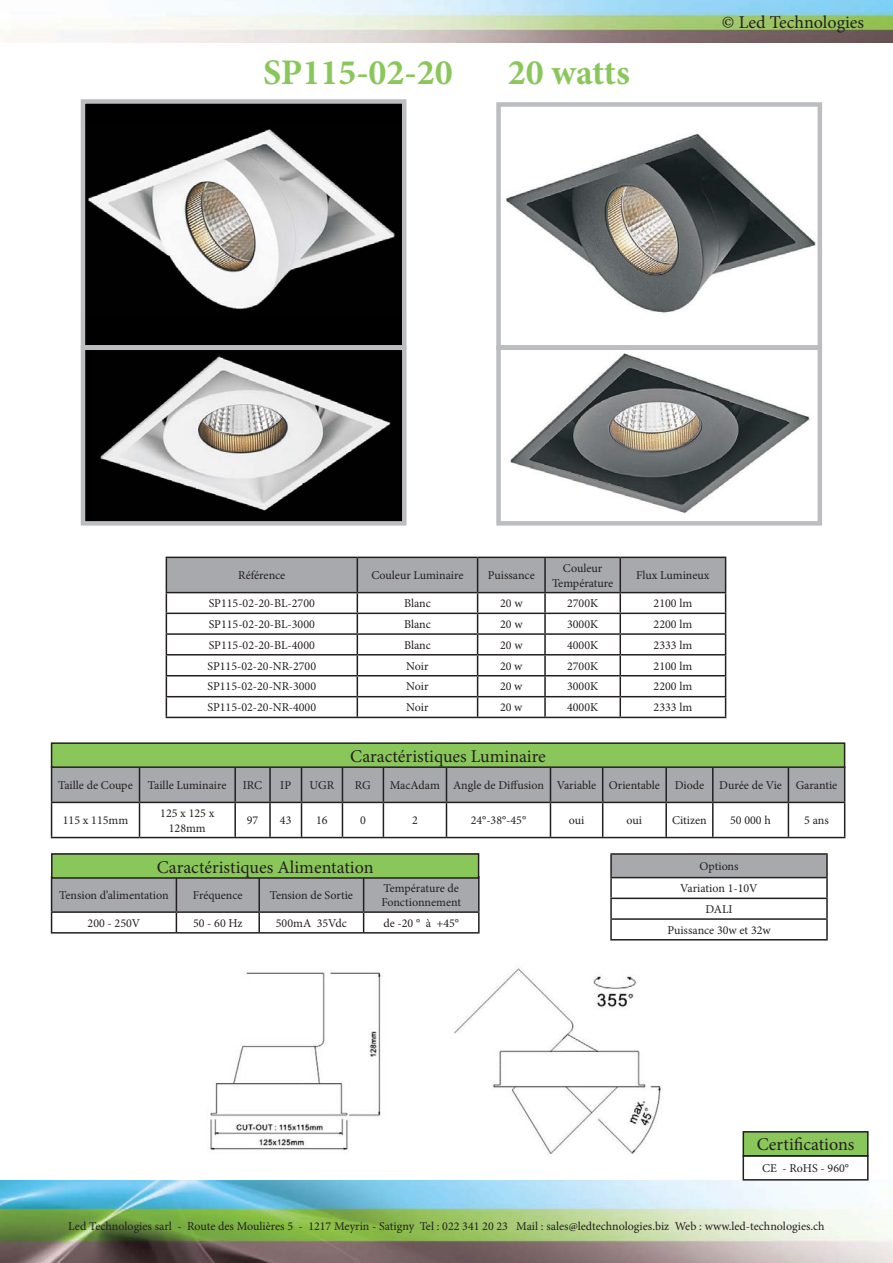
<style>
.page{position:relative;width:893px;height:1263px;background:#fff}
.page>*{position:absolute;margin:0;border:0;box-sizing:border-box;transform-origin:0 0}
.t1{font:700 36px "Minion Pro";color:#8ac75a}
.t2{font:18px "Minion Pro";color:#231f20}
.t3{font:12px/14.4px "Minion Pro";color:#231f20;text-align:center}
</style>
<div class="page">
<img style="left:0;top:1180px;width:893px;height:83px">
<img style="left:0;top:1px;width:893px;height:42px">
<svg style="left:81px;top:99px;width:325px;height:246px;fill:#010101"></svg>
<svg style="left:496px;top:102px;width:326px;height:243px"></svg>
<svg style="left:166px;top:557px;width:560px;height:160px"></svg>
<hr style="left:166px;top:717px;width:379px;height:1px;background:#231f20">
<hr style="left:545px;top:717px;width:75px;height:1px;background:#231f20">
<hr style="left:620px;top:717px;width:106px;height:1px;background:#231f20">
<img style="left:210px;top:968px;width:451px;height:186px">
<hr style="left:364px;top:876px;width:116px;height:2px;background:#231f20">
<svg style="left:51px;top:877px;width:429px;height:55px"></svg>
<hr style="left:51px;top:932px;width:429px;height:1px;background:#231f20">
<div style="left:52px;top:854px;width:427px;height:24px;background:#8ac75a"></div>
<div style="left:51px;top:853px;width:428px;height:26px;border:2px solid #231f20"></div>
<div style="left:743px;top:1132px;width:125px;height:24px;background:#8ac75a"></div>
<div style="left:742px;top:1131px;width:126px;height:25px;border:2px solid #231f20"></div>
<div style="left:742px;top:1155px;width:126px;height:25px;border:2px solid #231f20"></div>
<img style="left:510px;top:353px;width:300px;height:161px">
<div style="left:496px;top:345px;width:326px;height:181px;border:4px solid #bbbdc0"></div>
<div style="left:83px;top:348px;width:321px;height:175px;background:#000"></div>
<img style="left:100px;top:356px;width:291px;height:155px">
<div style="left:81px;top:345px;width:325px;height:181px;border:4px solid #bbbdc0"></div>
<div style="left:52px;top:768px;width:792px;height:34px;background:#a7a9ac"></div>
<hr style="left:51px;top:768px;width:1px;height:34px;background:#231f20">
<hr style="left:139px;top:768px;width:1px;height:34px;background:#231f20">
<hr style="left:234px;top:768px;width:2px;height:34px;background:#231f20">
<hr style="left:269px;top:768px;width:2px;height:34px;background:#231f20">
<hr style="left:301px;top:768px;width:1px;height:34px;background:#231f20">
<hr style="left:342px;top:768px;width:1px;height:34px;background:#231f20">
<hr style="left:383px;top:768px;width:1px;height:34px;background:#231f20">
<hr style="left:446px;top:768px;width:1px;height:34px;background:#231f20">
<hr style="left:550px;top:768px;width:1px;height:34px;background:#231f20">
<hr style="left:602px;top:768px;width:1px;height:34px;background:#231f20">
<hr style="left:665px;top:768px;width:2px;height:34px;background:#231f20">
<hr style="left:712px;top:768px;width:1px;height:34px;background:#231f20">
<hr style="left:788px;top:768px;width:1px;height:34px;background:#231f20">
<hr style="left:844px;top:768px;width:1px;height:34px;background:#231f20">
<hr style="left:51px;top:802px;width:88px;height:1px;background:#231f20">
<hr style="left:51px;top:803px;width:1px;height:34px;background:#231f20">
<hr style="left:139px;top:802px;width:96px;height:1px;background:#231f20">
<hr style="left:139px;top:803px;width:1px;height:34px;background:#231f20">
<hr style="left:235px;top:802px;width:35px;height:1px;background:#231f20">
<hr style="left:234px;top:803px;width:2px;height:34px;background:#231f20">
<hr style="left:270px;top:802px;width:31px;height:1px;background:#231f20">
<hr style="left:269px;top:803px;width:2px;height:34px;background:#231f20">
<hr style="left:301px;top:802px;width:41px;height:1px;background:#231f20">
<hr style="left:301px;top:803px;width:1px;height:34px;background:#231f20">
<hr style="left:342px;top:802px;width:41px;height:1px;background:#231f20">
<hr style="left:342px;top:803px;width:1px;height:34px;background:#231f20">
<hr style="left:383px;top:802px;width:63px;height:1px;background:#231f20">
<hr style="left:383px;top:803px;width:1px;height:34px;background:#231f20">
<hr style="left:446px;top:802px;width:104px;height:1px;background:#231f20">
<hr style="left:446px;top:803px;width:1px;height:34px;background:#231f20">
<hr style="left:550px;top:802px;width:53px;height:1px;background:#231f20">
<hr style="left:550px;top:803px;width:1px;height:34px;background:#231f20">
<hr style="left:603px;top:802px;width:63px;height:1px;background:#231f20">
<hr style="left:602px;top:803px;width:1px;height:34px;background:#231f20">
<hr style="left:666px;top:802px;width:47px;height:1px;background:#231f20">
<hr style="left:665px;top:803px;width:2px;height:34px;background:#231f20">
<hr style="left:713px;top:802px;width:75px;height:1px;background:#231f20">
<hr style="left:712px;top:803px;width:1px;height:34px;background:#231f20">
<hr style="left:788px;top:802px;width:57px;height:1px;background:#231f20">
<hr style="left:788px;top:803px;width:1px;height:34px;background:#231f20">
<hr style="left:844px;top:803px;width:1px;height:34px;background:#231f20">
<hr style="left:51px;top:837px;width:88px;height:1px;background:#231f20">
<hr style="left:139px;top:837px;width:203px;height:1px;background:#231f20">
<hr style="left:342px;top:837px;width:503px;height:1px;background:#231f20">
<div style="left:52px;top:743px;width:793px;height:24px;background:#8ac75a"></div>
<div style="left:51px;top:742px;width:794px;height:26px;border:2px solid #231f20"></div>
<div style="left:611px;top:854px;width:216px;height:24px;background:#a7a9ac"></div>
<hr style="left:610px;top:853px;width:218px;height:2px;background:#231f20">
<hr style="left:610px;top:855px;width:2px;height:22px;background:#231f20">
<hr style="left:826px;top:855px;width:2px;height:22px;background:#231f20">
<hr style="left:610px;top:877px;width:218px;height:1px;background:#231f20">
<hr style="left:610px;top:897px;width:218px;height:2px;background:#231f20">
<hr style="left:610px;top:918px;width:218px;height:2px;background:#231f20">
<svg style="left:610px;top:878px;width:2px;height:61px"></svg>
<svg style="left:826px;top:878px;width:2px;height:61px"></svg>
<hr style="left:610px;top:939px;width:218px;height:1px;background:#231f20">
<h1 class="t1" style="left:263px;top:50px;width:191px">SP115-02-20</h1>
<h1 class="t1" style="left:508px;top:50px;width:124px">20 watts</h1>
<h2 class="t2" style="left:722px;top:15px;width:144px">© Led Technologies</h2>
<p class="t3" style="left:238px;top:569px;width:49px">Référence</p>
<p class="t3" style="left:371px;top:569px;width:94px">Couleur Luminaire</p>
<p class="t3" style="left:488px;top:569px;width:49px">Puissance</p>
<p class="t3" style="left:552px;top:562px;width:63px">Couleur<br>Température</p>
<p class="t3" style="left:636px;top:569px;width:75px">Flux Lumineux</p>
<p class="t3" style="left:209px;top:597px;width:108px">SP115-02-20-BL-2700</p>
<p class="t3" style="left:404px;top:597px;width:28px">Blanc</p>
<p class="t3" style="left:500px;top:597px;width:24px">20 w</p>
<p class="t3" style="left:567px;top:597px;width:33px">2700K</p>
<p class="t3" style="left:654px;top:597px;width:40px">2100 lm</p>
<p class="t3" style="left:209px;top:618px;width:108px">SP115-02-20-BL-3000</p>
<p class="t3" style="left:404px;top:618px;width:28px">Blanc</p>
<p class="t3" style="left:500px;top:618px;width:24px">20 w</p>
<p class="t3" style="left:567px;top:618px;width:33px">3000K</p>
<p class="t3" style="left:654px;top:618px;width:40px">2200 lm</p>
<p class="t3" style="left:209px;top:639px;width:108px">SP115-02-20-BL-4000</p>
<p class="t3" style="left:404px;top:639px;width:28px">Blanc</p>
<p class="t3" style="left:500px;top:639px;width:24px">20 w</p>
<p class="t3" style="left:567px;top:639px;width:33px">4000K</p>
<p class="t3" style="left:654px;top:639px;width:40px">2333 lm</p>
<p class="t3" style="left:208px;top:659px;width:110px">SP115-02-20-NR-2700</p>
<p class="t3" style="left:406px;top:659px;width:24px">Noir</p>
<p class="t3" style="left:500px;top:659px;width:24px">20 w</p>
<p class="t3" style="left:567px;top:659px;width:33px">2700K</p>
<p class="t3" style="left:654px;top:659px;width:40px">2100 lm</p>
<p class="t3" style="left:208px;top:680px;width:110px">SP115-02-20-NR-3000</p>
<p class="t3" style="left:406px;top:680px;width:24px">Noir</p>
<p class="t3" style="left:500px;top:680px;width:24px">20 w</p>
<p class="t3" style="left:567px;top:680px;width:33px">3000K</p>
<p class="t3" style="left:654px;top:680px;width:40px">2200 lm</p>
<p class="t3" style="left:207px;top:701px;width:110px">SP115-02-20-NR-4000</p>
<p class="t3" style="left:406px;top:701px;width:24px">Noir</p>
<p class="t3" style="left:500px;top:701px;width:24px">20 w</p>
<p class="t3" style="left:567px;top:701px;width:33px">4000K</p>
<p class="t3" style="left:654px;top:701px;width:40px">2333 lm</p>
<h2 class="t2" style="left:350px;top:749px;width:197px">Caractéristiques Luminaire</h2>
<p class="t3" style="left:58px;top:779px;width:76px">Taille de Coupe</p>
<p class="t3" style="left:148px;top:779px;width:80px">Taille Luminaire</p>
<p class="t3" style="left:243px;top:779px;width:21px">IRC</p>
<p class="t3" style="left:280px;top:779px;width:12px">IP</p>
<p class="t3" style="left:309px;top:779px;width:26px">UGR</p>
<p class="t3" style="left:355px;top:779px;width:17px">RG</p>
<p class="t3" style="left:390px;top:779px;width:449px">MacAdam Angle de Diffusion Variable Orientable Diode Durée de Vie Garantie</p>
<p class="t3" style="left:63px;top:814px;width:67px">115 x 115mm</p>
<p class="t3" style="left:160px;top:807px;width:56px">125 x 125 x<br>128mm</p>
<p class="t3" style="left:247px;top:814px;width:13px">97</p>
<p class="t3" style="left:280px;top:814px;width:13px">43</p>
<p class="t3" style="left:316px;top:814px;width:13px">16</p>
<p class="t3" style="left:360px;top:814px;width:7px">0</p>
<p class="t3" style="left:412px;top:814px;width:7px">2</p>
<p class="t3" style="left:471px;top:814px;width:57px">24°-38°-45°</p>
<p class="t3" style="left:569px;top:814px;width:17px">oui</p>
<p class="t3" style="left:627px;top:814px;width:17px">oui</p>
<p class="t3" style="left:672px;top:814px;width:36px">Citizen</p>
<p class="t3" style="left:730px;top:814px;width:42px">50 000 h</p>
<p class="t3" style="left:804px;top:814px;width:26px">5 ans</p>
<h2 class="t2" style="left:157px;top:860px;width:218px">Caractéristiques Alimentation</h2>
<p class="t3" style="left:59px;top:889px;width:111px">Tension d’alimentation</p>
<p class="t3" style="left:193px;top:889px;width:51px">Fréquence</p>
<p class="t3" style="left:270px;top:889px;width:85px">Tension de Sortie</p>
<p class="t3" style="left:381px;top:882px;width:81px;text-align:left">Température de<br>Fonctionnement</p>
<p class="t3" style="left:88px;top:917px;width:54px">200 - 250V</p>
<p class="t3" style="left:193px;top:917px;width:51px">50 - 60 Hz</p>
<p class="t3" style="left:276px;top:917px;width:73px">500mA 35Vdc</p>
<p class="t3" style="left:383px;top:917px;width:77px">de -20 ° à +45°</p>
<p class="t3" style="left:680px;top:856px;width:79px;line-height:22.2px">Options<br>Variation 1-10V</p>
<p class="t3" style="left:667px;top:900px;width:105px;line-height:20.7px">DALI<br>Puissance 30w et 32w</p>
<h2 class="t2" style="left:757px;top:1137px;width:99px">Certifications</h2>
<p class="t3" style="left:762px;top:1162px;width:88px">CE - RoHS - 960°</p>
<p class="t3" style="left:68px;top:1220px;width:758px">Led Technologies sarl - Route des Moulières 5 - 1217 Meyrin - Satigny Tel : 022 341 20 23 Mail : sales@ledtechnologies.biz Web : www.led-technologies.ch</p>
</div>
